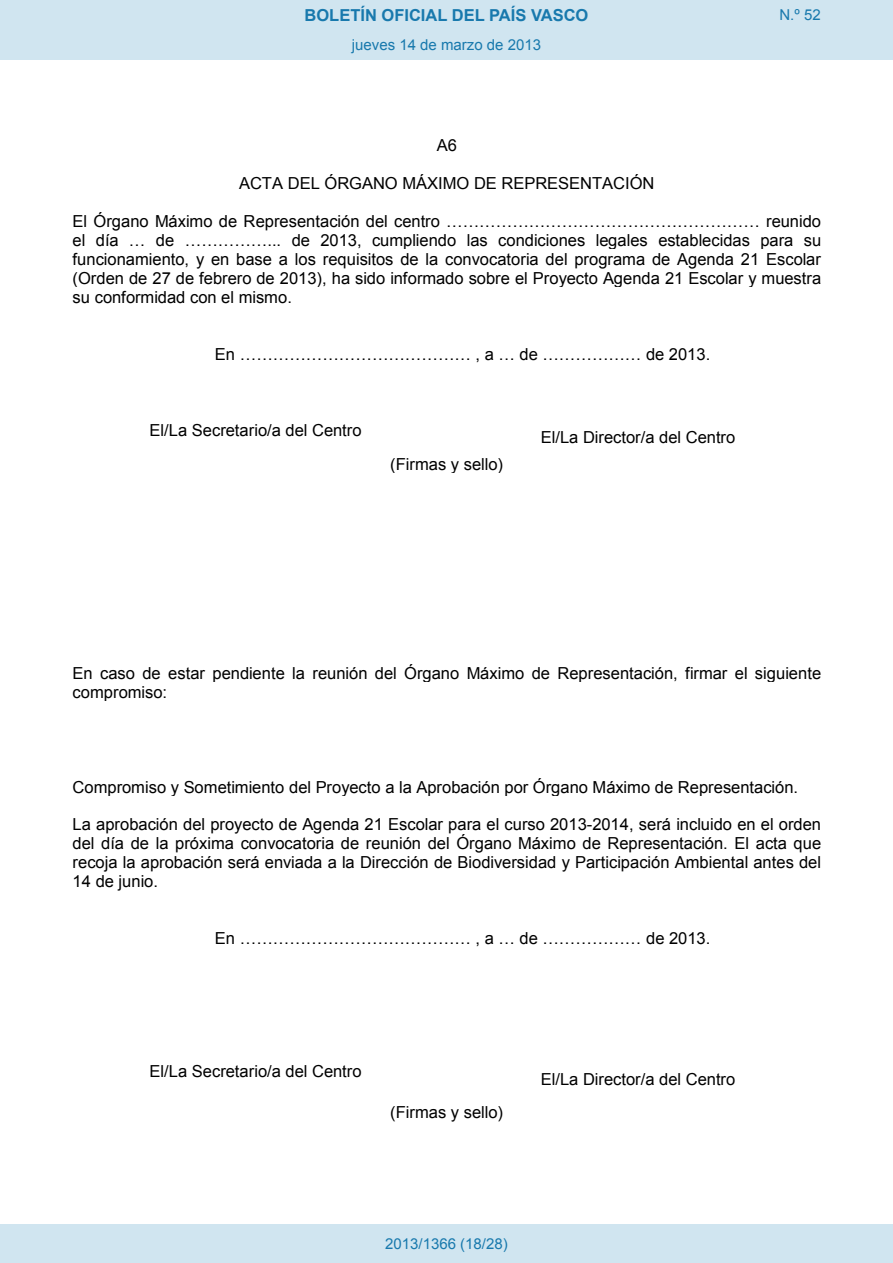
<style>
.page{position:relative;width:893px;height:1263px;background:#fff}
.page>*{position:absolute;margin:0;border:0;box-sizing:border-box;transform-origin:0 0}
.t1{font:16.5px/19px "Arial";color:#000;text-align:justify}
.t2{font:700 16.5px "Arial";color:#1879ad}
.Paginacion_Centro{font:15px "Arial";color:#1879ad}
</style>
<div class="page">
<div style="left:0;top:0;width:893px;height:60px;background:#d0e5f0"></div>
<div style="left:0;top:1225px;width:893px;height:38px;background:#d0e5f0"></div>
<p class="t2" style="left:305px;top:4px;width:285px">BOLETÍN OFICIAL DEL PAÍS VASCO</p>
<p class="Paginacion_Centro" style="left:779px;top:5px;width:43px">N.º 52</p>
<p class="Paginacion_Centro" style="left:352px;top:35px;width:191px">jueves 14 de marzo de 2013</p>
<p class="t1" style="left:437px;top:136px;width:22px">A6</p>
<p class="t1" style="left:239px;top:174px;width:417px">ACTA DEL ÓRGANO MÁXIMO DE REPRESENTACIÓN</p>
<p class="t1" style="left:73px;top:212px;width:750px">El Órgano Máximo de Representación del centro ………………………………………………… reunido el día … de ……………... de 2013, cumpliendo las condiciones legales establecidas para su funcionamiento, y en base a los requisitos de la convocatoria del programa de Agenda 21 Escolar (Orden de 27 de febrero de 2013), ha sido informado sobre el Proyecto Agenda 21 Escolar y muestra su conformidad con el mismo.</p>
<p class="t1" style="left:215px;top:345px;width:497px">En …………………………………… , a … de ……………… de 2013.</p>
<p class="t1" style="left:150px;top:421px;width:214px">El/La Secretario/a del Centro</p>
<p class="t1" style="left:390px;top:455px;width:114px">(Firmas y sello)</p>
<p class="t1" style="left:541px;top:428px;width:196px">El/La Director/a del Centro</p>
<p class="t1" style="left:73px;top:663px;width:750px">En caso de estar pendiente la reunión del Órgano Máximo de Representación, firmar el siguiente compromiso:</p>
<p class="t1" style="left:73px;top:777px;width:727px">Compromiso y Sometimiento del Proyecto a la Aprobación por Órgano Máximo de Representación.</p>
<p class="t1" style="left:73px;top:815px;width:750px">La aprobación del proyecto de Agenda 21 Escolar para el curso 2013-2014, será incluido en el orden del día de la próxima convocatoria de reunión del Órgano Máximo de Representación. El acta que recoja la aprobación será enviada a la Dirección de Biodiversidad y Participación Ambiental antes del 14 de junio.</p>
<p class="t1" style="left:215px;top:929px;width:497px">En …………………………………… , a … de ……………… de 2013.</p>
<p class="t1" style="left:150px;top:1062px;width:214px">El/La Secretario/a del Centro</p>
<p class="t1" style="left:390px;top:1103px;width:114px">(Firmas y sello)</p>
<p class="t1" style="left:541px;top:1069px;width:196px">El/La Director/a del Centro</p>
<p class="Paginacion_Centro" style="left:385px;top:1234px;width:124px">2013/1366 (18/28)</p>
</div>
